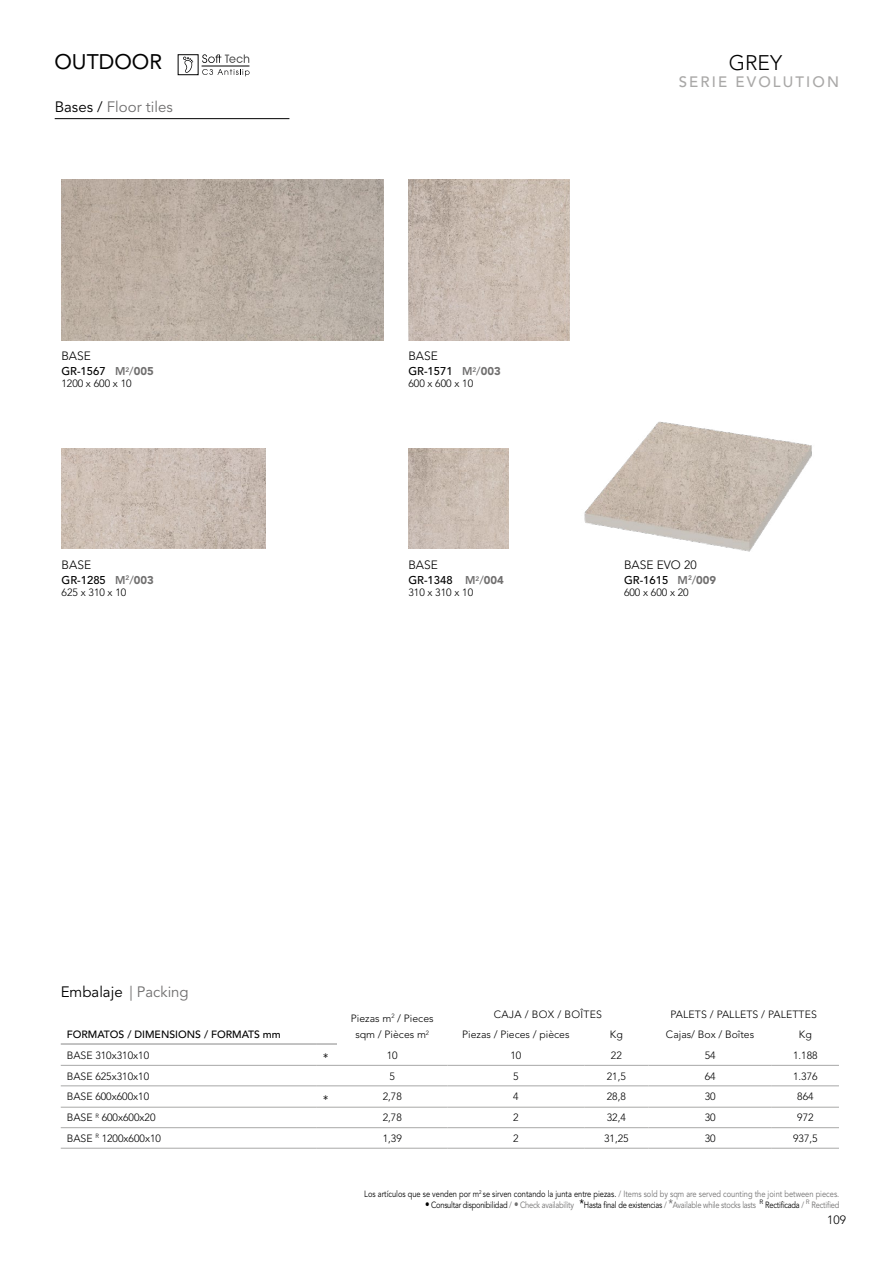
<style>
.page{position:relative;width:893px;height:1263px;background:#fff}
.page>*{position:absolute;margin:0;border:0;box-sizing:border-box;transform-origin:0 0}
.t1{font:21px "Avenir LT Std";color:#000}
.t2{font:300 21px "Avenir LT Std";color:#000}
.t3{font:15px "Avenir LT Std";color:#706f6f}
.t4{font:15px "Avenir LT Std";color:#000}
.t5{font:500 15px "Avenir LT Std";letter-spacing:.14em;color:#a9a8a7}
.t6{font:300 12px "Avenir LT Std";color:#000}
.t7{font:12px "Cambria Math";color:#000}
.t8{font:500 11.25px "Avenir LT Std";color:#000}
.t9{font:300 10.5px/16.5px "Avenir LT Std";color:#000;text-align:center}
.t10{font:500 10.5px "Avenir LT Std";color:#000}
.t11{font:300 10.5px "Avenir LT Std";letter-spacing:.025em;color:#000}
.t12{font:9px "Avenir LT Std";color:#000;scale:.83 1}
.t13{font:9px "Avenir LT Std";letter-spacing:-.025em;color:#000;scale:.83 1}
.s1{color:#000}
.s2{font-weight:800;color:#706f6f}
.s3{color:#706f6f}
.s4{font-weight:900;color:#706f6f}
.s5{font-size:10.8px}
.s6{font-size:10.8px;color:#706f6f}
.s7{font-size:12.6px}
.s8{font-size:12.6px;color:#706f6f}
</style>
<div class="page">
<hr style="left:55px;top:118px;width:234px;height:1px;background:#000">
<img style="left:61px;top:448px;width:204px;height:100px">
<img style="left:408px;top:448px;width:100px;height:100px">
<img style="left:61px;top:179px;width:323px;height:162px">
<img style="left:408px;top:179px;width:162px;height:162px">
<img style="left:584px;top:421px;width:228px;height:131px">
<hr style="left:337px;top:1107px;width:111px;height:1px;background:#a8a8a7">
<hr style="left:448px;top:1107px;width:136px;height:1px;background:#a8a8a7">
<hr style="left:584px;top:1107px;width:64px;height:1px;background:#a8a8a7">
<hr style="left:648px;top:1107px;width:124px;height:1px;background:#a8a8a7">
<hr style="left:772px;top:1107px;width:67px;height:1px;background:#a8a8a7">
<hr style="left:448px;top:1065px;width:136px;height:1px;background:#a8a8a7">
<hr style="left:584px;top:1065px;width:64px;height:1px;background:#a8a8a7">
<hr style="left:648px;top:1065px;width:124px;height:1px;background:#a8a8a7">
<hr style="left:772px;top:1065px;width:67px;height:1px;background:#a8a8a7">
<hr style="left:337px;top:1148px;width:111px;height:1px;background:#a8a8a7">
<hr style="left:448px;top:1148px;width:136px;height:1px;background:#a8a8a7">
<hr style="left:584px;top:1148px;width:64px;height:1px;background:#a8a8a7">
<hr style="left:648px;top:1148px;width:124px;height:1px;background:#a8a8a7">
<hr style="left:772px;top:1148px;width:67px;height:1px;background:#a8a8a7">
<hr style="left:337px;top:1065px;width:111px;height:1px;background:#a8a8a7">
<hr style="left:61px;top:1085px;width:256px;height:1px;background:#a8a8a7">
<svg style="left:317px;top:1085px;width:20px;height:1px"></svg>
<hr style="left:648px;top:1085px;width:124px;height:1px;background:#a8a8a7">
<hr style="left:772px;top:1085px;width:67px;height:1px;background:#a8a8a7">
<hr style="left:61px;top:1127px;width:256px;height:1px;background:#a8a8a7">
<svg style="left:317px;top:1127px;width:20px;height:1px"></svg>
<hr style="left:337px;top:1127px;width:111px;height:1px;background:#a8a8a7">
<hr style="left:448px;top:1127px;width:136px;height:1px;background:#a8a8a7">
<hr style="left:584px;top:1127px;width:64px;height:1px;background:#a8a8a7">
<hr style="left:648px;top:1127px;width:124px;height:1px;background:#a8a8a7">
<hr style="left:772px;top:1127px;width:67px;height:1px;background:#a8a8a7">
<hr style="left:61px;top:1065px;width:256px;height:1px;background:#a8a8a7">
<svg style="left:317px;top:1065px;width:20px;height:1px"></svg>
<hr style="left:61px;top:1148px;width:256px;height:1px;background:#a8a8a7">
<svg style="left:317px;top:1148px;width:20px;height:1px"></svg>
<hr style="left:337px;top:1085px;width:111px;height:1px;background:#a8a8a7">
<hr style="left:448px;top:1085px;width:136px;height:1px;background:#a8a8a7">
<hr style="left:61px;top:1107px;width:256px;height:1px;background:#a8a8a7">
<svg style="left:317px;top:1107px;width:20px;height:1px"></svg>
<hr style="left:61px;top:1044px;width:256px;height:1px;background:#878787">
<svg style="left:317px;top:1044px;width:20px;height:1px"></svg>
<hr style="left:584px;top:1085px;width:64px;height:1px;background:#a8a8a7">
<svg style="left:202px;top:54px;width:47px;height:9px"></svg>
<svg style="left:202px;top:69px;width:48px;height:7px"></svg>
<hr style="left:202px;top:66px;width:47px;height:1px;background:#000">
<svg style="left:183px;top:57px;width:10px;height:16px"></svg>
<div style="left:178px;top:54px;width:20px;height:21px;border:1px solid #000"></div>
<h1 class="t1" style="left:54px;top:50px;width:109px">OUTDOOR</h1>
<h1 class="t2" style="left:729px;top:50px;width:55px">GREY</h1>
<h2 class="t5" style="left:679px;top:73px;width:162px">SERIE EVOLUTION</h2>
<h2 class="t3" style="left:55px;top:99px;width:120px"><span class="s1">Bases /</span> Floor tiles</h2>
<p class="t6" style="left:61px;top:349px;width:31px">BASE</p>
<p class="t8" style="left:61px;top:365px;width:94px">GR-1567 <span class="s2">M</span><sup>2</sup><span class="s3">/</span><span class="s4">005</span></p>
<p class="t9" style="left:61px;top:376px;width:72px">1200 x 600 x 10</p>
<p class="t6" style="left:408px;top:349px;width:31px">BASE</p>
<p class="t8" style="left:408px;top:365px;width:94px">GR-1571 <span class="s2">M</span><sup>2</sup><span class="s3">/</span><span class="s4">003</span></p>
<p class="t9" style="left:408px;top:376px;width:66px">600 x 600 x 10</p>
<p class="t6" style="left:62px;top:557px;width:31px">BASE</p>
<p class="t8" style="left:62px;top:573px;width:94px">GR-1285 <span class="s2">M</span><sup>2</sup><span class="s3">/</span><span class="s4">003</span></p>
<p class="t9" style="left:62px;top:584px;width:66px">625 x 310 x 10</p>
<p class="t6" style="left:408px;top:558px;width:31px">BASE</p>
<p class="t8" style="left:408px;top:574px;width:97px">GR-1348 <span class="s2">M</span><sup>2</sup><span class="s3">/</span><span class="s4">004</span></p>
<p class="t9" style="left:408px;top:584px;width:66px">310 x 310 x 10</p>
<p class="t6" style="left:624px;top:557px;width:74px">BASE EVO 20</p>
<p class="t8" style="left:624px;top:573px;width:94px">GR-1615 <span class="s2">M</span><sup>2</sup><span class="s3">/</span><span class="s4">009</span></p>
<p class="t9" style="left:624px;top:584px;width:66px">600 x 600 x 20</p>
<h2 class="t4" style="left:61px;top:983px;width:130px">Embalaje <span class="s3">| Packing</span></h2>
<p class="t10" style="left:67px;top:1028px;width:216px">FORMATOS / DIMENSIONS / FORMATS mm</p>
<p class="t9" style="left:351px;top:1010px;width:84px">Piezas m<sup>2</sup> / Pieces sqm / Pièces m<sup>2</sup></p>
<p class="t11" style="left:494px;top:1008px;width:110px">CAJA / BOX / BOÎTES</p>
<p class="t9" style="left:671px;top:1006px;width:148px">PALETS / PALLETS / PALETTES</p>
<p class="t9" style="left:462px;top:1026px;width:109px">Piezas / Pieces / pièces</p>
<p class="t9" style="left:610px;top:1026px;width:14px">Kg</p>
<p class="t9" style="left:666px;top:1026px;width:90px">Cajas/ Box / Boîtes</p>
<p class="t9" style="left:799px;top:1026px;width:14px">Kg</p>
<p class="t9" style="left:67px;top:1047px;width:84px">BASE 310x310x10</p>
<p class="t7" style="left:323px;top:1048px;width:7px">∗</p>
<p class="t9" style="left:387px;top:1047px;width:12px">10</p>
<p class="t9" style="left:510px;top:1047px;width:12px">10</p>
<p class="t9" style="left:611px;top:1047px;width:12px">22</p>
<p class="t9" style="left:705px;top:1047px;width:12px">54</p>
<p class="t9" style="left:793px;top:1047px;width:26px">1.188</p>
<p class="t9" style="left:67px;top:1068px;width:84px">BASE 625x310x10</p>
<p class="t9" style="left:390px;top:1068px;width:7px">5</p>
<p class="t9" style="left:513px;top:1068px;width:7px">5</p>
<p class="t9" style="left:607px;top:1068px;width:21px">21,5</p>
<p class="t9" style="left:705px;top:1068px;width:12px">64</p>
<p class="t9" style="left:793px;top:1068px;width:26px">1.376</p>
<p class="t9" style="left:67px;top:1089px;width:84px">BASE 600x600x10</p>
<p class="t7" style="left:323px;top:1090px;width:7px">∗</p>
<p class="t9" style="left:383px;top:1089px;width:21px">2,78</p>
<p class="t9" style="left:513px;top:1089px;width:7px">4</p>
<p class="t9" style="left:607px;top:1089px;width:21px">28,8</p>
<p class="t9" style="left:705px;top:1089px;width:12px">30</p>
<p class="t9" style="left:797px;top:1089px;width:18px">864</p>
<p class="t9" style="left:67px;top:1109px;width:90px">BASE <sup>R</sup> 600x600x20</p>
<p class="t9" style="left:383px;top:1109px;width:21px">2,78</p>
<p class="t9" style="left:513px;top:1109px;width:7px">2</p>
<p class="t9" style="left:607px;top:1109px;width:21px">32,4</p>
<p class="t9" style="left:705px;top:1109px;width:12px">30</p>
<p class="t9" style="left:797px;top:1109px;width:18px">972</p>
<p class="t9" style="left:67px;top:1130px;width:96px">BASE <sup>R</sup> 1200x600x10</p>
<p class="t9" style="left:383px;top:1130px;width:21px">1,39</p>
<p class="t9" style="left:513px;top:1130px;width:7px">2</p>
<p class="t9" style="left:604px;top:1130px;width:26px">31,25</p>
<p class="t9" style="left:705px;top:1130px;width:12px">30</p>
<p class="t9" style="left:793px;top:1130px;width:26px">937,5</p>
<p class="t12" style="left:364px;top:1188px;width:574px">Los artículos que se venden por m<sup>2</sup> se sirven contando la junta entre piezas. <span class="s3">/ Items sold by sqm are served counting the joint between pieces.</span></p>
<p class="t13" style="left:425px;top:1199px;width:501px"><span class="s5">•</span> Consultar disponibilidad <span class="s3">/</span> <span class="s6">•</span> <span class="s3">Check availability</span> <span class="s7">*</span>Hasta final de existencias <span class="s3">/</span> <span class="s8">*</span><span class="s3">Available while stocks lasts</span> <sup>R</sup> Rectificada <span class="s3">/</span> <sup>R</sup> <span class="s3">Rectified</span></p>
<p class="t6" style="left:827px;top:1213px;width:20px">109</p>
</div>
